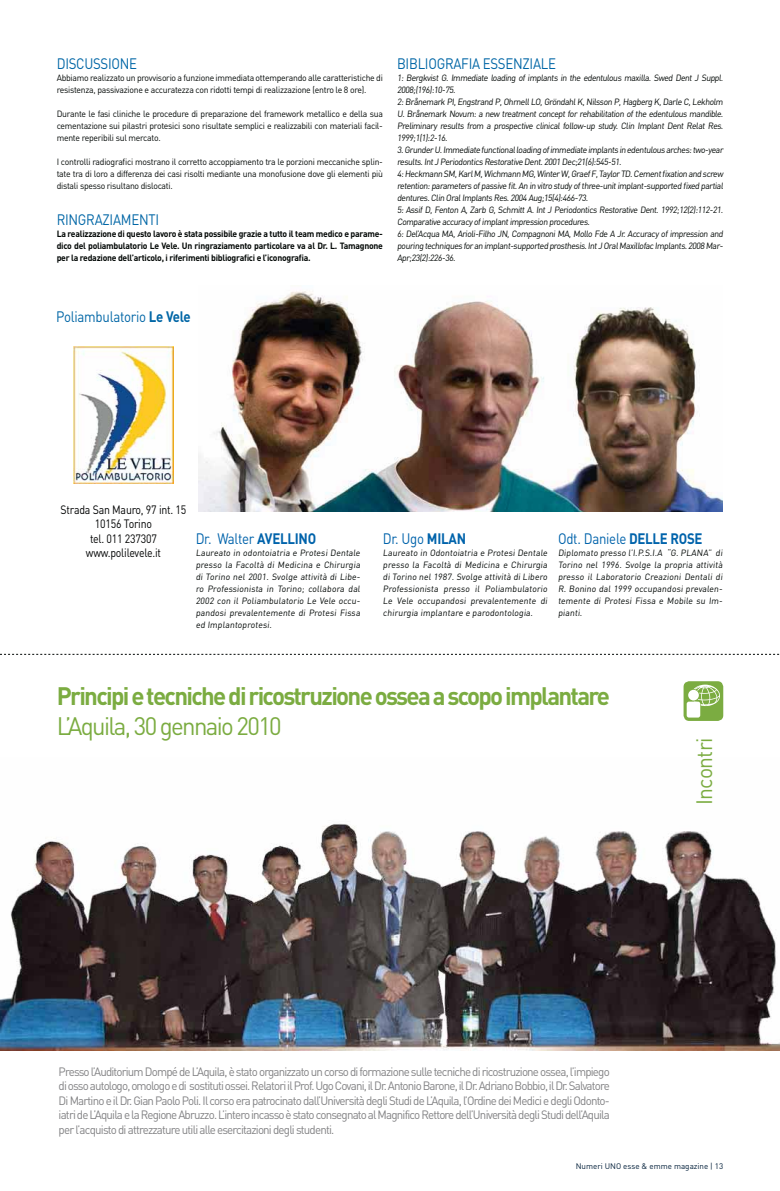
<style>
.page{position:relative;width:780px;height:1191px;background:#fff}
.page>*{position:absolute;margin:0;border:0;box-sizing:border-box;transform-origin:0 0}
.t1{font:700 25px "DIN";letter-spacing:-.07em;color:#7bac41;scale:.96 1}
.t2{font:25px "DIN";letter-spacing:-.07em;color:#7bac41;scale:.96 1}
.t3{font:22px "DIN";letter-spacing:-.03em;color:#7bac41;scale:.96 1}
.t4{font:15px "DIN";letter-spacing:-.02em;color:#0066a6;scale:.88 1}
.t5{font:15px "DIN";letter-spacing:-.02em;color:#0063ab;scale:.88 1}
.t6{font:12px/14.4px "DIN";letter-spacing:-.07em;color:#828284;text-align:justify;scale:.96 1}
.t7{font:12px/14.4px "DIN";letter-spacing:-.02em;color:#010202;text-align:center;scale:.88 1}
.t8{font:9px/12px "DIN";letter-spacing:-.03em;color:#030806;text-align:justify;scale:.96 1}
.t9{font:9px/12px "DIN";letter-spacing:-.03em;color:#030806;scale:.95 1}
.t10{font:700 9px/12px "DIN";letter-spacing:-.03em;color:#030806;text-align:justify;scale:.96 1}
.t11{font:8px "DIN";color:#001e39}
.s1{font-weight:700}
</style>
<div class="page">
<img style="left:198px;top:291px;width:524px;height:220px">
<img style="left:0;top:823px;width:780px;height:227px">
<svg style="left:0;top:654px;width:780px;height:1px"></svg>
<img style="left:74px;top:347px;width:99px;height:136px">
<div style="left:683px;top:681px;width:40px;height:40px;background:#7bac41;border-radius:6px"></div>
<svg style="left:686px;top:684px;width:34px;height:33px"></svg>
<h3 class="t4" style="left:57px;top:58px;width:93px">DISCUSSIONE</h3>
<p class="t8" style="left:57px;top:73px;width:341px">Abbiamo realizzato un provvisorio a funzione immediata ottemperando alle caratteristiche di resistenza, passivazione e accuratezza con ridotti tempi di realizzazione (entro le 8 ore).</p>
<p class="t8" style="left:57px;top:109px;width:341px">Durante le fasi cliniche le procedure di preparazione del framework metallico e della sua cementazione sui pilastri protesici sono risultate semplici e realizzabili con materiali facil&shy;mente reperibili sul mercato.</p>
<p class="t8" style="left:57px;top:157px;width:341px">I controlli radiografici mostrano il corretto accoppiamento tra le porzioni meccaniche splin&shy;tate tra di loro a differenza dei casi risolti mediante una monofusione dove gli elementi più distali spesso risultano dislocati.</p>
<h3 class="t4" style="left:57px;top:214px;width:118px">RINGRAZIAMENTI</h3>
<p class="t10" style="left:57px;top:229px;width:341px">La realizzazione di questo lavoro è stata possibile grazie a tutto il team medico e parame&shy;dico del poliambulatorio Le Vele. Un ringraziamento particolare va al Dr. L. Tamagnone per la redazione dell’articolo, i riferimenti bibliografici e l’iconografia.</p>
<h3 class="t4" style="left:397px;top:58px;width:182px">BIBLIOGRAFIA ESSENZIALE</h3>
<p class="t9" style="left:397px;top:73px;width:346px">1: Bergkvist G. Immediate loading of implants in the edentulous maxilla. Swed Dent J Suppl.<br>2008;(196):10-75.<br>2: Brånemark PI, Engstrand P, Ohrnell LO, Gröndahl K, Nilsson P, Hagberg K, Darle C, Lekholm U. Brånemark Novum: a new treatment concept for rehabilitation of the edentulous mandible.<br>Preliminary results from a prospective clinical follow-up study. Clin Implant Dent Relat Res.<br>1999;1(1):2-16.<br>3.Grunder U.Immediate functionalloading ofimmediate implants in edentulous arches:two-year results.IntJ Periodontics Restorative Dent.2001 Dec;21(6):545-51.<br>4:Heckmann SM,KarlM,Wichmann MG,Winter W,GraefF,Taylor TD.Cementfixation and screw retention:parameters ofpassive fit.An in vitro study ofthree-unitimplant-supported fixed partial dentures.Clin OralImplants Res.2004 Aug;15(4):466-73.<br>5: Assif D, Fenton A, Zarb G, Schmitt A. Int J Periodontics Restorative Dent. 1992;12(2):112-21.<br>Comparative accuracy ofimplantimpression procedures.<br>6: Del’Acqua MA, Arioli-Filho JN, Compagnoni MA, Mollo Fde A Jr. Accuracy of impression and pouring techniques for an implant-supported prosthesis.IntJ OralMaxillofac Implants.2008 Mar-Apr;23(2):226-36.</p>
<h3 class="t4" style="left:56px;top:311px;width:154px">Poliambulatorio <span class="s1">Le Vele</span></h3>
<h3 class="t7" style="left:61px;top:504px;width:144px">Strada San Mauro, 97 int. 15<br>10156 Torino<br>tel. 011 237307 www.polilevele.it</h3>
<h3 class="t5" style="left:196px;top:533px;width:138px">Dr. Walter <span class="s1">AVELLINO</span></h3>
<p class="t8" style="left:196px;top:548px;width:174px">Laureato in odontoiatria e Protesi Dentale presso la Facoltà di Medicina e Chirurgia di Torino nel 2001. Svolge attività di Libe&shy;ro Professionista in Torino; collabora dal 2002 con il Poliambulatorio Le Vele occu&shy;pandosi prevalentemente di Protesi Fissa ed Implantoprotesi.</p>
<h3 class="t5" style="left:383px;top:533px;width:96px">Dr. Ugo <span class="s1">MILAN</span></h3>
<p class="t8" style="left:383px;top:548px;width:174px">Laureato in Odontoiatria e Protesi Dentale presso la Facoltà di Medicina e Chirurgia di Torino nel 1987. Svolge attività di Libero Professionista presso il Poliambulatorio Le Vele occupandosi prevalentemente di chirurgia implantare e parodontologia.</p>
<h3 class="t5" style="left:558px;top:533px;width:166px">Odt. Daniele <span class="s1">DELLE ROSE</span></h3>
<p class="t8" style="left:558px;top:548px;width:174px">Diplomato presso l’I.P.S.I.A “G. PLANA” di Torino nel 1996. Svolge la propria attività presso il Laboratorio Creazioni Dentali di R. Bonino dal 1999 occupandosi prevalen&shy;temente di Protesi Fissa e Mobile su Im&shy;pianti.</p>
<h1 class="t1" style="left:57px;top:687px;width:578px">Principi e tecniche di ricostruzione ossea a scopo implantare</h1>
<h1 class="t2" style="left:57px;top:717px;width:236px">L’Aquila, 30 gennaio 2010</h1>
<h2 class="t3" style="left:696px;top:805px;width:72px;rotate:-90deg">Incontri</h2>
<p class="t6" style="left:59px;top:1066px;width:575px">Presso l’Auditorium Dompé de L’Aquila, è stato organizzato un corso di formazione sulle tecniche di ricostruzione ossea, l’impiego di osso autologo, omologo e di sostituti ossei. Relatori il Prof. Ugo Covani, il Dr. Antonio Barone, il Dr. Adriano Bobbio, il Dr. Salvatore Di Martino e il Dr. Gian Paolo Poli. Il corso era patrocinato dall’Università degli Studi de L’Aquila, l’Ordine dei Medici e degli Odonto&shy;iatri de L’Aquila e la Regione Abruzzo. L’intero incasso è stato consegnato al Magnifico Rettore dell’Università degli Studi dell’Aquila per l’acquisto di attrezzature utili alle esercitazioni degli studenti.</p>
<p class="t11" style="left:575px;top:1163px;width:149px">Numeri UNO esse &amp; emme magazine | 13</p>
</div>
